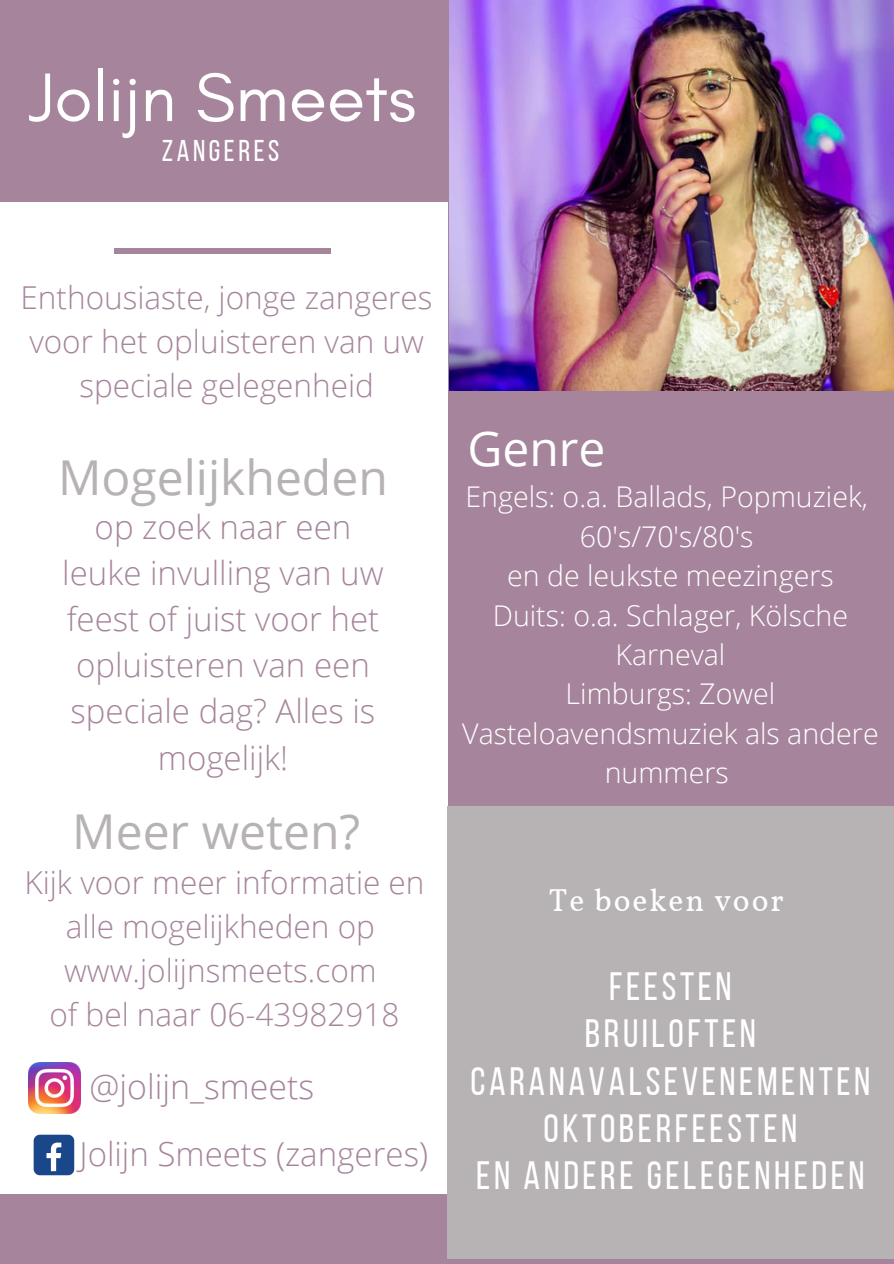
<style>
.page{position:relative;width:894px;height:1264px;background:#fff}
.page>*{position:absolute;margin:0;border:0;box-sizing:border-box;transform-origin:0 0}
.t1{font:69.9px "Glacial Indifference";color:#fff}
.t2{font:48px "Open Sans";color:#b7b2b3}
.t3{font:48px "Open Sans";color:#fff}
.t4{font:39.45px/47.2px "Bebas Neue";letter-spacing:.09em;color:#fff;text-align:center}
.t5{font:300 33.9px "Open Sans";color:#a6859c}
.t6{font:300 33px/46.2px "Open Sans";color:#a6859c;text-align:center}
.t7{font:31.65px "Vollkorn";letter-spacing:.06em;color:#fff}
.t8{font:300 31.5px/44px "Open Sans";color:#a6859c;text-align:center}
.t9{font:30px "Bebas Neue";letter-spacing:.12em;color:#fff}
.t10{font:300 28.5px/39.5px "Open Sans";color:#fff;text-align:center}
</style>
<div class="page">
<div style="left:0;top:0;width:893px;height:1263px;background:#a6859c"></div>
<img style="left:449px;top:0;width:444px;height:391px">
<div style="left:0;top:202px;width:447px;height:991px;background:#fff"></div>
<div style="left:447px;top:806px;width:446px;height:453px;background:#b7b2b3"></div>
<div style="left:115px;top:248px;width:216px;height:6px;background:#a6859c"></div>
<img style="left:28px;top:1062px;width:52px;height:51px">
<div style="left:34px;top:1134px;width:40px;height:41px;background:#1a4789;border-radius:6px"></div>
<svg style="left:46px;top:1142px;width:15px;height:29px"></svg>
<h1 class="t1" style="left:29px;top:55px;width:389px">Jolijn Smeets</h1>
<p class="t9" style="left:162px;top:138px;width:119px">ZANGERES</p>
<p class="t8" style="left:21px;top:275px;width:413px">Enthousiaste, jonge zangeres voor het opluisteren van uw speciale gelegenheid</p>
<h2 class="t2" style="left:58px;top:443px;width:331px">Mogelijkheden</h2>
<p class="t6" style="left:62px;top:503px;width:323px">op zoek naar een leuke invulling van uw feest of juist voor het opluisteren van een speciale dag? Alles is mogelijk!</p>
<h2 class="t2" style="left:72px;top:798px;width:289px">Meer weten?</h2>
<p class="t8" style="left:24px;top:860px;width:401px">Kijk voor meer informatie en alle mogelijkheden op www.jolijnsmeets.com<br>of bel naar 06-43982918</p>
<p class="t5" style="left:89px;top:1062px;width:226px">@jolijn_smeets</p>
<p class="t6" style="left:79px;top:1130px;width:350px">Jolijn Smeets (zangeres)</p>
<h2 class="t3" style="left:467px;top:415px;width:139px">Genre</h2>
<p class="t10" style="left:462px;top:476px;width:418px">Engels: o.a. Ballads, Popmuziek,<br>60's/70's/80's<br>en de leukste meezingers<br>Duits: o.a. Schlager, Kölsche<br>Karneval<br>Limburgs: Zowel<br>Vasteloavendsmuziek als andere nummers</p>
<p class="t7" style="left:549px;top:880px;width:236px">Te boeken voor</p>
<p class="t4" style="left:470px;top:966px;width:401px">FEESTEN<br>BRUILOFTEN<br>CARANAVALSEVENEMENTEN<br>OKTOBERFEESTEN<br>EN ANDERE GELEGENHEDEN</p>
</div>
